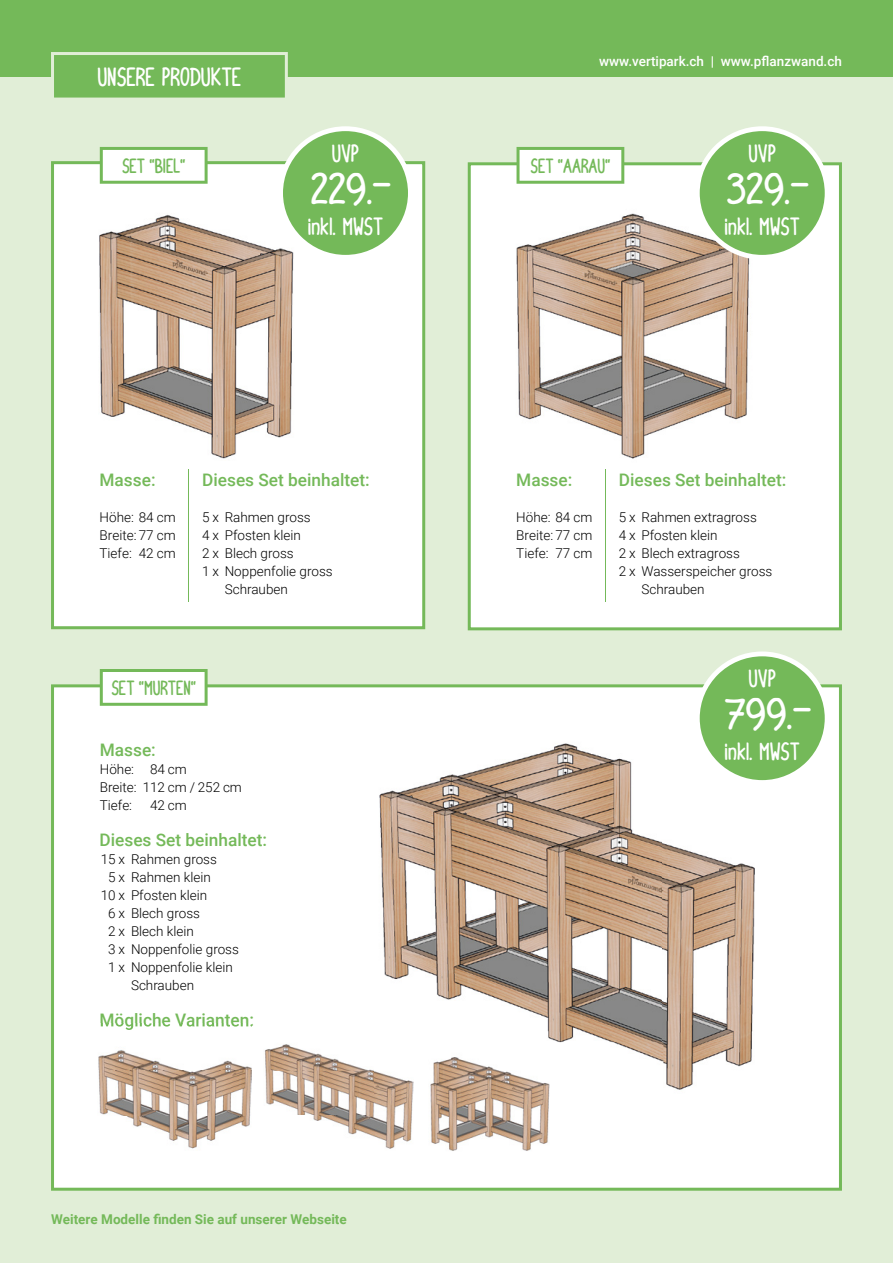
<style>
.page{position:relative;width:893px;height:1263px;background:#e1eed7}
.page>*{position:absolute;margin:0;border:0;box-sizing:border-box;transform-origin:0 0}
.t1{font:45px "Milk Run";color:#fff}
.t2{font:27px "Milk Run";color:#fff}
.t3{font:25.5px "Milk Run";color:#fff}
.t4{font:21px "Milk Run";color:#74b959}
.t5{font:500 17.25px "Roboto";color:#74b959}
.t6{font:300 13.5px/18px "Roboto";color:#000;text-align:justify}
.t7{font:700 13.5px "Roboto";color:#74b959}
.t8{font:500 13.5px "Roboto";color:#fff}
</style>
<div class="page">
<div style="left:51px;top:161px;width:374px;height:468px;background:#fff"></div>
<div style="left:51px;top:684px;width:791px;height:507px;background:#fff"></div>
<div style="left:468px;top:162px;width:374px;height:468px;background:#fff"></div>
<div style="left:0;top:0;width:893px;height:76px;background:#74b959"></div>
<svg style="left:51px;top:52px;width:237px;height:46px"></svg>
<img style="left:98px;top:202px;width:198px;height:258px">
<img style="left:511px;top:175px;width:249px;height:287px">
<hr style="left:188px;top:469px;width:1px;height:133px;background:#74b959">
<img style="left:429px;top:1093px;width:122px;height:65px">
<img style="left:374px;top:736px;width:289px;height:306px">
<img style="left:663px;top:736px;width:96px;height:357px">
<img style="left:414px;top:1042px;width:249px;height:51px">
<img style="left:98px;top:1023px;width:154px;height:140px">
<img style="left:101px;top:1023px;width:151px;height:7px">
<img style="left:264px;top:1026px;width:110px;height:45px">
<img style="left:264px;top:1071px;width:150px;height:90px">
<img style="left:374px;top:1026px;width:40px;height:67px">
<hr style="left:605px;top:469px;width:1px;height:133px;background:#74b959">
<svg style="left:100px;top:147px;width:108px;height:37px;background:#e2f0dc"></svg>
<svg style="left:516px;top:147px;width:108px;height:37px;background:#e2f0dd"></svg>
<svg style="left:100px;top:669px;width:108px;height:37px;background:#e2f0dc"></svg>
<svg style="left:278px;top:126px;width:135px;height:134px;background:#9dcd8a"></svg>
<svg style="left:695px;top:126px;width:134px;height:134px;background:#9ac984"></svg>
<svg style="left:695px;top:651px;width:134px;height:134px;background:#9dcd8a"></svg>
<h2 class="t2" style="left:97px;top:67px;width:145px">UNSERE PRODUKTE</h2>
<p class="t8" style="left:599px;top:52px;width:244px">www.vertipark.ch | www.pflanzwand.ch</p>
<h3 class="t3" style="left:332px;top:144px;width:29px">UVP</h3>
<h1 class="t1" style="left:311px;top:171px;width:82px">229.–</h1>
<h3 class="t3" style="left:308px;top:216px;width:77px">inkl. MWST</h3>
<h3 class="t4" style="left:122px;top:158px;width:65px">SET “BIEL“</h3>
<h3 class="t4" style="left:530px;top:158px;width:82px">SET “AARAU“</h3>
<h3 class="t3" style="left:748px;top:144px;width:29px">UVP</h3>
<h1 class="t1" style="left:726px;top:171px;width:84px">329.–</h1>
<h3 class="t3" style="left:725px;top:216px;width:77px">inkl. MWST</h3>
<p class="t5" style="left:100px;top:468px;width:58px">Masse:</p>
<p class="t6" style="left:100px;top:508px;width:78px">Höhe: 84 cm Breite: 77 cm Tiefe: 42 cm</p>
<p class="t5" style="left:202px;top:468px;width:169px">Dieses Set beinhaltet:</p>
<p class="t6" style="left:202px;top:508px;width:110px">5 x Rahmen gross</p>
<p class="t6" style="left:202px;top:526px;width:100px">4 x Pfosten klein</p>
<p class="t6" style="left:202px;top:544px;width:93px">2 x Blech gross</p>
<p class="t6" style="left:202px;top:562px;width:132px">1 x Noppenfolie gross</p>
<p class="t6" style="left:225px;top:580px;width:65px">Schrauben</p>
<h3 class="t4" style="left:111px;top:680px;width:86px">SET “MURTEN“</h3>
<p class="t5" style="left:516px;top:468px;width:58px">Masse:</p>
<p class="t6" style="left:516px;top:508px;width:78px">Höhe: 84 cm Breite: 77 cm Tiefe: 77 cm</p>
<p class="t5" style="left:619px;top:468px;width:169px">Dieses Set beinhaltet:</p>
<p class="t6" style="left:619px;top:508px;width:139px">5 x Rahmen extragross</p>
<p class="t6" style="left:619px;top:526px;width:100px">4 x Pfosten klein</p>
<p class="t6" style="left:619px;top:544px;width:122px">2 x Blech extragross</p>
<p class="t6" style="left:619px;top:562px;width:155px">2 x Wasserspeicher gross</p>
<p class="t6" style="left:641px;top:580px;width:65px">Schrauben</p>
<h3 class="t3" style="left:748px;top:669px;width:29px">UVP</h3>
<h1 class="t1" style="left:724px;top:697px;width:89px">799.–</h1>
<p class="t5" style="left:100px;top:738px;width:58px">Masse:</p>
<h3 class="t3" style="left:725px;top:741px;width:77px">inkl. MWST</h3>
<p class="t6" style="left:100px;top:760px;width:144px;text-align:left">Höhe: 84 cm<br>Breite: 112 cm / 252 cm<br>Tiefe:</p>
<p class="t6" style="left:150px;top:796px;width:38px">42 cm</p>
<p class="t5" style="left:100px;top:828px;width:169px">Dieses Set beinhaltet:</p>
<p class="t6" style="left:101px;top:850px;width:118px">15 x Rahmen gross</p>
<p class="t6" style="left:108px;top:868px;width:104px">5 x Rahmen klein</p>
<p class="t6" style="left:101px;top:886px;width:108px">10 x Pfosten klein</p>
<p class="t6" style="left:108px;top:904px;width:93px">6 x Blech gross</p>
<p class="t6" style="left:108px;top:922px;width:87px">2 x Blech klein</p>
<p class="t6" style="left:108px;top:940px;width:132px">3 x Noppenfolie gross</p>
<p class="t6" style="left:108px;top:958px;width:126px">1 x Noppenfolie klein</p>
<p class="t6" style="left:131px;top:976px;width:65px">Schrauben</p>
<p class="t5" style="left:100px;top:1008px;width:156px">Mögliche Varianten:</p>
<p class="t7" style="left:51px;top:1210px;width:297px">Weitere Modelle finden Sie auf unserer Webseite</p>
</div>
